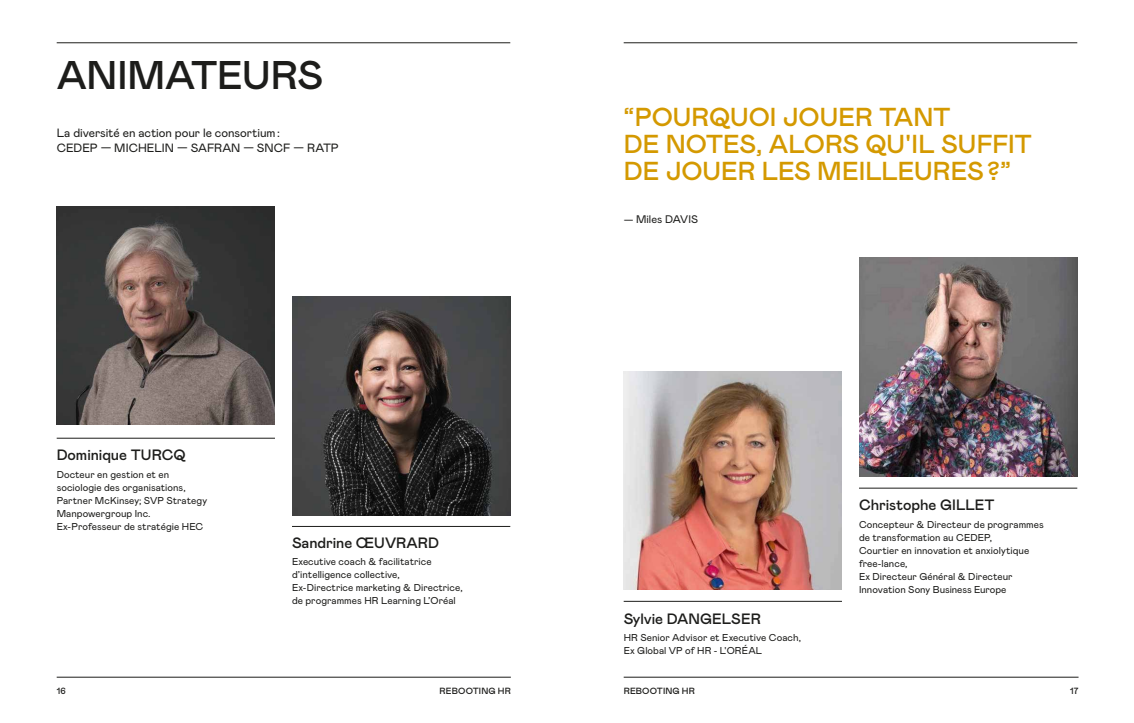
<style>
.page{position:relative;width:1134px;height:723px;background:#fff}
.page>*{position:absolute;margin:0;border:0;box-sizing:border-box;transform-origin:0 0}
.t1{font:500 40px "Mabry Pro";letter-spacing:-.01em;color:#1d1d1b}
.t2{font:500 26px/27px "Mabry Pro";letter-spacing:-.005em;color:#d49900}
.t3{font:500 15px "Mabry Pro";letter-spacing:-.005em;color:#1d1d1b}
.t4{font:12px/15px "Mabry Pro";letter-spacing:-.005em;color:#1d1d1b}
.t5{font:11px "Mabry Pro";color:#1d1d1b}
.t6{font:10px/13px "Mabry Pro";letter-spacing:.005em;color:#1d1d1b}
.t7{font:500 9px "Mabry Pro";letter-spacing:.015em;color:#1d1d1b}
</style>
<div class="page">
<hr style="left:624px;top:43px;width:453px;height:1px;background:#1d1d1b">
<hr style="left:57px;top:43px;width:453px;height:1px;background:#1d1d1b">
<img style="left:292px;top:297px;width:218px;height:218px">
<img style="left:57px;top:206px;width:218px;height:218px">
<hr style="left:57px;top:438px;width:218px;height:1px;background:#1d1d1b">
<hr style="left:292px;top:526px;width:218px;height:1px;background:#1d1d1b">
<hr style="left:624px;top:601px;width:218px;height:1px;background:#1d1d1b">
<img style="left:859px;top:258px;width:218px;height:218px">
<hr style="left:859px;top:488px;width:218px;height:1px;background:#1d1d1b">
<img style="left:624px;top:371px;width:218px;height:219px">
<hr style="left:57px;top:677px;width:454px;height:1px;background:#1d1d1b">
<hr style="left:624px;top:677px;width:454px;height:1px;background:#1d1d1b">
<h1 class="t1" style="left:57px;top:51px;width:268px">ANIMATEURS</h1>
<p class="t4" style="left:57px;top:125px;width:284px">La diversité en action pour le consortium:<br>CEDEP — MICHELIN — SAFRAN — SNCF — RATP</p>
<h3 class="t3" style="left:57px;top:446px;width:131px">Dominique TURCQ</h3>
<p class="t6" style="left:57px;top:468px;width:152px">Docteur en gestion et en sociologie des organisations,<br>Partner McKinsey; SVP Strategy<br>Manpowergroup Inc.<br>Ex-Professeur de stratégie HEC</p>
<h3 class="t3" style="left:292px;top:534px;width:149px">Sandrine ŒUVRARD</h3>
<p class="t6" style="left:292px;top:556px;width:172px">Executive coach &amp; facilitatrice d’intelligence collective, Ex-Directrice marketing &amp; Directrice, de programmes HR Learning L’Oréal</p>
<h2 class="t2" style="left:624px;top:104px;width:410px">“POURQUOI JOUER TANT<br>DE NOTES, ALORS QU'IL SUFFIT<br>DE JOUER LES MEILLEURES?”</h2>
<p class="t5" style="left:624px;top:213px;width:76px">— Miles DAVIS</p>
<h3 class="t3" style="left:624px;top:609px;width:139px">Sylvie DANGELSER</h3>
<p class="t6" style="left:624px;top:631px;width:179px">HR Senior Advisor et Executive Coach,<br>Ex Global VP of HR - L'ORÉAL</p>
<h3 class="t3" style="left:859px;top:496px;width:137px">Christophe GILLET</h3>
<p class="t6" style="left:859px;top:518px;width:186px">Concepteur &amp; Directeur de programmes de transformation au CEDEP,<br>Courtier en innovation et anxiolytique free-lance,<br>Ex Directeur Général &amp; Directeur<br>Innovation Sony Business Europe</p>
<p class="t7" style="left:57px;top:685px;width:11px">16</p>
<p class="t7" style="left:440px;top:685px;width:73px">REBOOTING HR</p>
<p class="t7" style="left:624px;top:685px;width:73px">REBOOTING HR</p>
<p class="t7" style="left:1070px;top:685px;width:10px">17</p>
</div>
